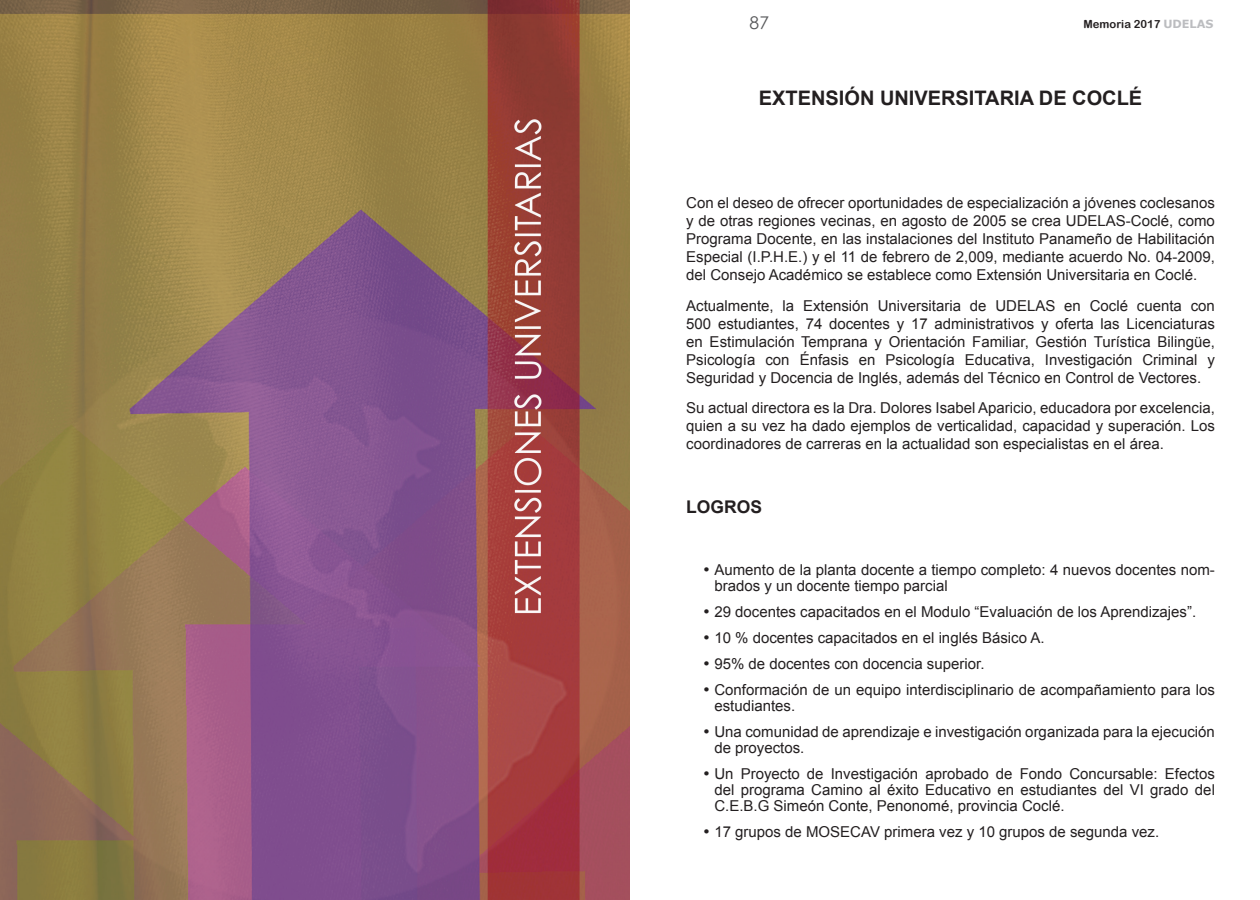
<style>
.page{position:relative;width:1260px;height:900px;background:#fff}
.page>*{position:absolute;margin:0;border:0;box-sizing:border-box;transform-origin:0 0}
.t1{font:700 20px "Arial";color:#231f20}
.t2{font:700 17.5px "Arial";color:#231f20}
.t3{font:17.5px "Century Gothic";color:#57585a}
.t4{font:15px/18px "Arial";color:#231f20;text-align:justify}
.t5{font:11.25px "Arial Rounded MT Bold";color:#231f20}
.s1{font-family:"Verdana";font-weight:700;color:#bcbdc0}
</style>
<div class="page">
<img style="left:0;top:0;width:630px;height:900px">
<p class="t3" style="left:750px;top:12px;width:21px">87</p>
<p class="t5" style="left:1084px;top:18px;width:131px">Memoria 2017 <span class="s1">UDELAS</span></p>
<h1 class="t1" style="left:759px;top:84px;width:385px">EXTENSIÓN UNIVERSITARIA DE COCLÉ</h1>
<p class="t4" style="left:686px;top:194px;width:530px">Con el deseo de ofrecer oportunidades de especialización a jóvenes coclesanos y de otras regiones vecinas, en agosto de 2005 se crea UDELAS-Coclé, como Programa Docente, en las instalaciones del Instituto Panameño de Habilitación Especial (I.P.H.E.) y el 11 de febrero de 2,009, mediante acuerdo No. 04-2009, del Consejo Académico se establece como Extensión Universitaria en Coclé.</p>
<p class="t4" style="left:686px;top:296px;width:530px">Actualmente, la Extensión Universitaria de UDELAS en Coclé cuenta con 500 estudiantes, 74 docentes y 17 administrativos y oferta las Licenciaturas en Estimulación Temprana y Orientación Familiar, Gestión Turística Bilingüe, Psicología con Énfasis en Psicología Educativa, Investigación Criminal y Seguridad y Docencia de Inglés, además del Técnico en Control de Vectores.</p>
<p class="t4" style="left:686px;top:399px;width:530px">Su actual directora es la Dra. Dolores Isabel Aparicio, educadora por excelencia, quien a su vez ha dado ejemplos de verticalidad, capacidad y superación. Los coordinadores de carreras en la actualidad son especialistas en el área.</p>
<p class="t2" style="left:686px;top:495px;width:77px">LOGROS</p>
<p class="t4" style="left:714px;top:562px;width:502px;line-height:16px;text-indent:-11px">• Aumento de la planta docente a tiempo completo: 4 nuevos docentes nom&shy;brados y un docente tiempo parcial</p>
<p class="t4" style="left:703px;top:603px;width:495px">• 29 docentes capacitados en el Modulo “Evaluación de los Aprendizajes”.</p>
<p class="t4" style="left:703px;top:629px;width:343px">• 10 % docentes capacitados en el inglés Básico A.</p>
<p class="t4" style="left:703px;top:655px;width:283px">• 95% de docentes con docencia superior.</p>
<p class="t4" style="left:714px;top:682px;width:502px;line-height:16px;text-indent:-11px">• Conformación de un equipo interdisciplinario de acompañamiento para los estudiantes.</p>
<p class="t4" style="left:714px;top:724px;width:502px;line-height:16px;text-indent:-11px">• Una comunidad de aprendizaje e investigación organizada para la ejecución de proyectos.</p>
<p class="t4" style="left:714px;top:766px;width:502px;line-height:16px;text-indent:-11px">• Un Proyecto de Investigación aprobado de Fondo Concursable: Efectos del programa Camino al éxito Educativo en estudiantes del VI grado del C.E.B.G Simeón Conte, Penonomé, provincia Coclé.</p>
<p class="t4" style="left:703px;top:823px;width:458px">• 17 grupos de MOSECAV primera vez y 10 grupos de segunda vez.</p>
</div>
